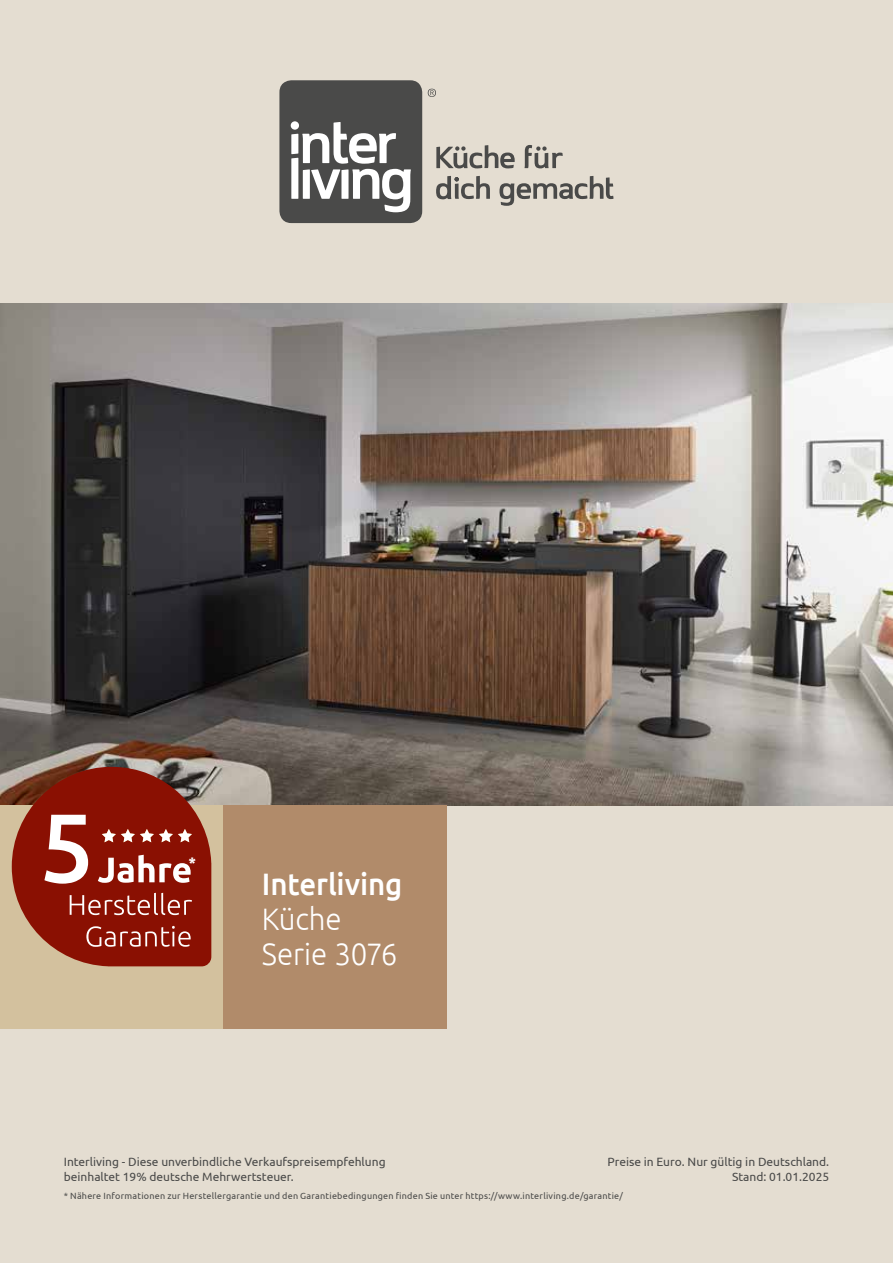
<style>
.page{position:relative;width:893px;height:1263px;background:#e4ddd1}
.page>*{position:absolute;margin:0;border:0;box-sizing:border-box;transform-origin:0 0}
.t1{font:300 31.05px/35.1px "Ubuntu";letter-spacing:-.005em;color:#fff;scale:.95 1}
.t2{font:500 31.05px "Ubuntu";letter-spacing:-.005em;color:#fff;scale:.95 1}
.t3{font:700 15.3px "Ubuntu";color:#fff}
.t4{font:12px/15px "Ubuntu";color:#4a4a49}
.t5{font:9px "Ubuntu";letter-spacing:.025em;color:#4a4a49}
</style>
<div class="page">
<img style="left:0;top:303px;width:893px;height:503px">
<div style="left:0;top:805px;width:223px;height:224px;background:#d3c19e"></div>
<div style="left:223px;top:805px;width:223px;height:224px;background:#b18b6a"></div>
<svg style="left:12px;top:767px;width:199px;height:199px;background:#993b2d"></svg>
<div style="left:279px;top:80px;width:143px;height:143px;background:#4a4a49;border-radius:12px"></div>
<svg style="left:291px;top:121px;width:120px;height:91px"></svg>
<svg style="left:428px;top:89px;width:8px;height:8px"></svg>
<svg style="left:436px;top:145px;width:177px;height:61px"></svg>
<p class="t3" style="left:189px;top:853px;width:9px">*</p>
<h1 class="t2" style="left:262px;top:864px;width:150px">Interliving</h1>
<h1 class="t1" style="left:262px;top:901px;width:144px">Küche<br>Serie 3076</h1>
<p class="t4" style="left:64px;top:1154px;width:323px">Interliving - Diese unverbindliche Verkaufspreisempfehlung beinhaltet 19% deutsche Mehrwertsteuer.</p>
<p class="t4" style="left:607px;top:1154px;width:223px;text-align:right">Preise in Euro. Nur gültig in Deutschland.<br>Stand: 01.01.2025</p>
<p class="t5" style="left:64px;top:1190px;width:561px">* Nähere Informationen zur Herstellergarantie und den Garantiebedingungen finden Sie unter https://www.interliving.de/garantie/</p>
</div>
